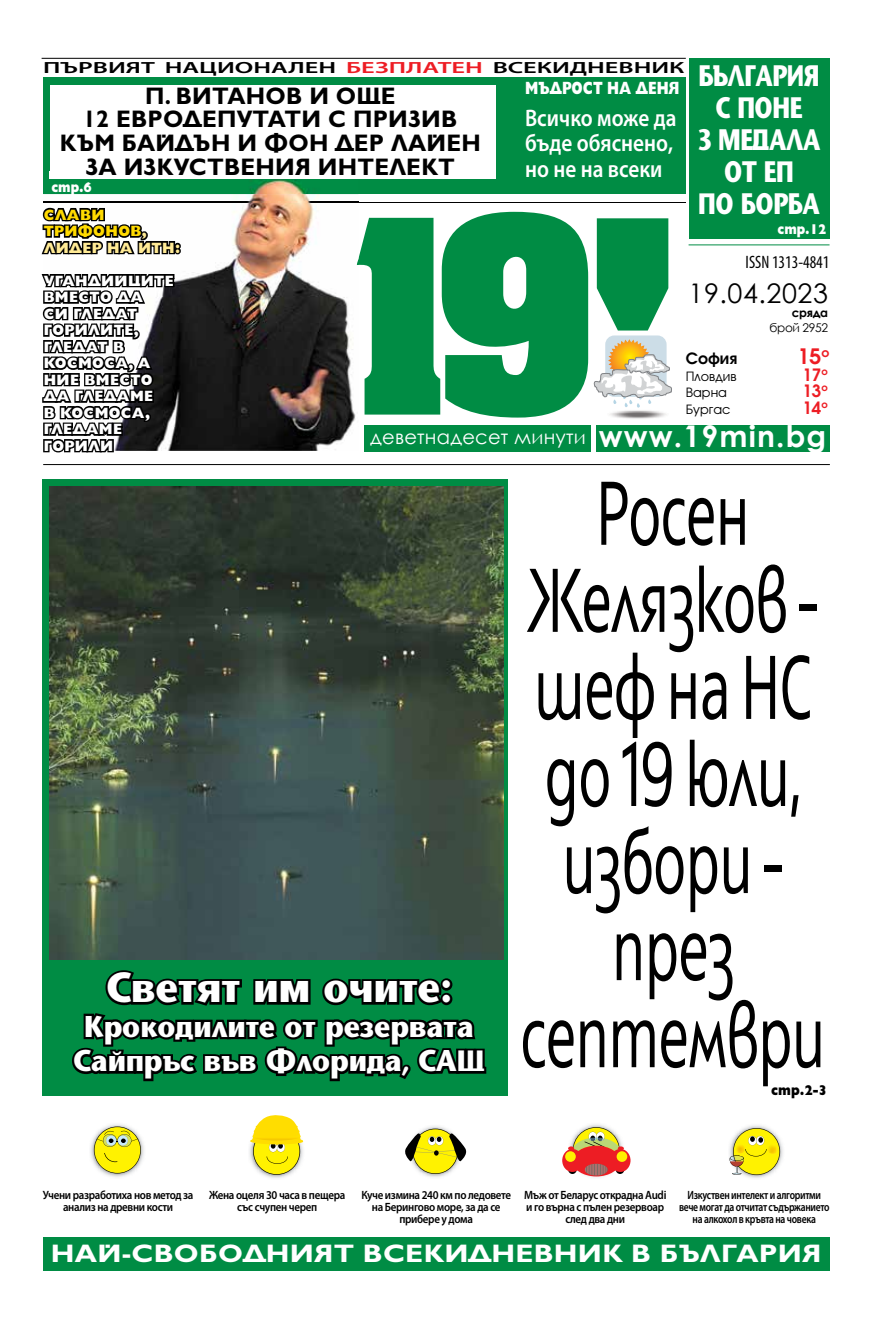
<style>
.page{position:relative;width:893px;height:1340px;background:#fff}
.page>*{position:absolute;margin:0;border:0;box-sizing:border-box;transform-origin:0 0}
.t1{font:90px/87px "Squad";letter-spacing:-.025em;color:#000;text-align:center;scale:.69 1}
.t2{font:42px "Stone Sans";color:#fff;scale:.94 1}
.t3{font:30px/34.5px "Stone Sans";color:#fff;text-align:center;scale:.94 1}
.t4{font:700 29.85px "Century Gothic";letter-spacing:.04em;color:#fff}
.t5{font:29.55px/31.8px "Stone Sans";letter-spacing:-.01em;color:#fff;text-align:center;scale:.79 1}
.t6{font:27px "Century Gothic";letter-spacing:.02em;color:#000}
.t7{font:700 25.5px "Gilt";letter-spacing:.01em;color:#fff;scale:1.12 1}
.t8{font:700 24px/23.7px "Gilt";letter-spacing:.01em;color:#000;text-align:center}
.t9{font:600 24px/25.5px "Myriad Pro";color:#fff;scale:.88 1}
.t10{font:700 22.35px "Avanti CYR";color:#ed1d24}
.t11{font:19.5px "Century Gothic";letter-spacing:.01em;color:#fff}
.t12{font:condensed 18px "Myriad Pro";color:#000;scale:.95 1}
.t13{font:800 17.85px "Gilt";color:#fff;scale:.76 1}
.t14{font:700 17.85px "Avanti CYR";color:#ed1d24}
.t15{font:700 16.35px "Avanti CYR";color:#000}
.t16{font:600 16.2px "Myriad Pro";color:#000;scale:1.63 1}
.t17{font:800 15px/16.5px "Gilt";letter-spacing:.03em;color:#fff;scale:.94 1}
.t18{font:800 15px/16.5px "Gilt";letter-spacing:.03em;color:#ffda00;scale:.94 1}
.t19{font:800 14.25px "Gilt";color:#fff;scale:.87 1}
.t20{font:800 14.25px "Gilt";color:#000;scale:.89 1}
.t21{font:13.35px "Avanti CYR";color:#000}
.t22{font:600 12px/12px "Myriad Pro";letter-spacing:-.03em;color:#000;text-align:center;scale:.91 1}
.t23{font:600 12px/12px "Myriad Pro";letter-spacing:-.03em;color:#000;text-align:center;scale:.8 1}
.t24{font:12px "Century Gothic";letter-spacing:-.03em;color:#000}
.t25{font:700 12px "Century Gothic";letter-spacing:-.03em;color:#000}
.s1{color:#ed1d24}
.s2{color:#ffea95}
</style>
<div class="page">
<svg style="left:597px;top:218px;width:71px;height:112px;background:#1b9858"></svg>
<div style="left:365px;top:425px;width:465px;height:27px;background:#008c44"></div>
<div style="left:591px;top:420px;width:5px;height:35px;background:#fff"></div>
<hr style="left:43px;top:202px;width:643px;height:1px;background:#000">
<hr style="left:43px;top:464px;width:787px;height:1px;background:#000">
<hr style="left:42px;top:58px;width:644px;height:1px;background:#000">
<hr style="left:689px;top:244px;width:140px;height:1px;background:#008c44">
<div style="left:43px;top:78px;width:643px;height:116px;background:#008c44"></div>
<div style="left:605px;top:335px;width:62px;height:62px;background:#ccdde7;border-radius:9px"></div>
<img style="left:609px;top:410px;width:58px;height:9px">
<img style="left:609px;top:339px;width:40px;height:15px">
<svg style="left:594px;top:354px;width:78px;height:54px"></svg>
<div style="left:50px;top:86px;width:446px;height:93px;background:#fff"></div>
<img style="left:729px;top:1125px;width:54px;height:53px">
<svg style="left:730px;top:1127px;width:50px;height:48px;background:#e4d947"></svg>
<img style="left:566px;top:1124px;width:60px;height:53px">
<svg style="left:572px;top:1145px;width:48px;height:31px"></svg>
<svg style="left:610px;top:1148px;width:20px;height:23px"></svg>
<svg style="left:562px;top:1148px;width:20px;height:23px"></svg>
<div style="left:565px;top:1151px;width:11px;height:10px;background:#fff200;border-radius:50%"></div>
<div style="left:617px;top:1151px;width:10px;height:10px;background:#fff200;border-radius:50%"></div>
<svg style="left:568px;top:1127px;width:56px;height:48px"></svg>
<img style="left:262px;top:1174px;width:29px;height:4px">
<svg style="left:249px;top:1115px;width:55px;height:59px"></svg>
<img style="left:422px;top:1126px;width:27px;height:51px">
<svg style="left:405px;top:1128px;width:61px;height:45px"></svg>
<div style="left:689px;top:58px;width:140px;height:180px;background:#008c44"></div>
<div style="left:43px;top:1236px;width:786px;height:34px;background:#008c44"></div>
<img style="left:43px;top:171px;width:315px;height:280px">
<img style="left:43px;top:202px;width:315px;height:1px">
<svg style="left:357px;top:212px;width:231px;height:205px"></svg>
<img style="left:50px;top:171px;width:308px;height:8px">
<svg style="left:41px;top:203px;width:136px;height:54px"></svg>
<div style="left:174px;top:248px;width:7px;height:6px;border:3px solid #000;border-radius:50%"></div>
<div style="left:174px;top:243px;width:7px;height:6px;border:3px solid #000;border-radius:50%"></div>
<svg style="left:41px;top:269px;width:135px;height:184px"></svg>
<div style="left:43px;top:479px;width:465px;height:616px;background:#008c44"></div>
<img style="left:49px;top:486px;width:455px;height:473px">
<svg style="left:72px;top:970px;width:415px;height:112px"></svg>
<img style="left:90px;top:1124px;width:54px;height:53px">
<svg style="left:94px;top:1126px;width:47px;height:47px;background:#e0db44"></svg>
<h3 class="t16" style="left:43px;top:57px;width:395px">ПЪРВИЯТ НАЦИОНАЛЕН <span class="s1">БЕЗПЛАТЕН</span> ВСЕКИДНЕВНИК</h3>
<h3 class="t5" style="left:697px;top:61px;width:157px">БЪЛГАРИЯ<br>С ПОНЕ<br>3 МЕДАЛА<br>ОТ ЕП<br>ПО БОРБА</h3>
<h3 class="t13" style="left:525px;top:78px;width:205px">МЪДРОСТ НА ДЕНЯ</h3>
<h3 class="t9" style="left:525px;top:104px;width:174px">Всичко може да бъде обяснено, но не на всеки</h3>
<h3 class="t8" style="left:60px;top:84px;width:422px">П. ВИТАНОВ И ОЩЕ<br>12 ЕВРОДЕПУТАТИ С ПРИЗИВ<br>КЪМ БАЙДЪН И ФОН ДЕР ЛАЙЕН<br>ЗА ИЗКУСТВЕНИЯ ИНТЕЛЕКТ</h3>
<p class="t19" style="left:51px;top:179px;width:48px">стр.6</p>
<p class="t18" style="left:44px;top:207px;width:147px">СЛАВИ<br>ТРИФОНОВ<span class="s2">,<br>ЛИДЕР НА ИТН:</span></p>
<p class="t17" style="left:44px;top:273px;width:140px">УГАНДИЙЦИТЕ<br>ВМЕСТО ДА<br>СИ ГЛЕДАТ<br>ГОРИЛИТЕ,<br>ГЛЕДАТ В<br>КОСМОСА, А<br>НИЕ ВМЕСТО<br>ДА ГЛЕДАМЕ<br>В КОСМОСА,<br>ГЛЕДАМЕ<br>ГОРИЛИ</p>
<p class="t19" style="left:778px;top:221px;width:58px">стр.12</p>
<h3 class="t12" style="left:746px;top:252px;width:90px">ISSN 1313-4841</h3>
<h3 class="t6" style="left:688px;top:274px;width:141px">19.04.2023</h3>
<p class="t25" style="left:792px;top:304px;width:38px">сряда</p>
<p class="t24" style="left:769px;top:319px;width:60px">брой 2952</p>
<h3 class="t15" style="left:686px;top:348px;width:53px">София</h3>
<h3 class="t10" style="left:797px;top:342px;width:33px">15<sup>о</sup></h3>
<p class="t21" style="left:686px;top:368px;width:52px">Пловдив</p>
<h3 class="t14" style="left:802px;top:363px;width:27px">17<sup>о</sup></h3>
<p class="t21" style="left:686px;top:385px;width:43px">Варна</p>
<h3 class="t14" style="left:802px;top:380px;width:27px">13<sup>о</sup></h3>
<p class="t21" style="left:686px;top:401px;width:46px">Бургас</p>
<h3 class="t14" style="left:802px;top:396px;width:27px">14<sup>о</sup></h3>
<h3 class="t4" style="left:599px;top:413px;width:229px">www.19min.bg</h3>
<h3 class="t11" style="left:370px;top:423px;width:217px">деветнадесет минути</h3>
<h2 class="t2" style="left:106px;top:963px;width:369px">Светят им очите:</h2>
<h3 class="t3" style="left:73px;top:1009px;width:439px">Крокодилите от резервата<br>Сайпръс във Флорида, САЩ</h3>
<h1 class="t1" style="left:520px;top:470px;width:445px">Росен<br>Желязков - шеф на НС до 19 юли, избори - през септември</h1>
<p class="t20" style="left:771px;top:1082px;width:64px">стр.2-3</p>
<p class="t22" style="left:43px;top:1188px;width:167px">Учени разработиха нов метод за анализ на древни кости</p>
<p class="t22" style="left:209px;top:1188px;width:151px">Жена оцеля 30 часа в пещера със счупен череп</p>
<p class="t22" style="left:361px;top:1188px;width:166px">Куче измина 240 км по ледовете на Берингово море, за да се прибере у дома</p>
<p class="t22" style="left:524px;top:1188px;width:158px">Мъж от Беларус открадна Audi и го върна с пълен резервоар след два дни</p>
<p class="t23" style="left:679px;top:1188px;width:190px">Изкуствен интелект и алгоритми вече могат да отчитат съдържанието на алкохол в кръвта на човека</p>
<h3 class="t7" style="left:51px;top:1238px;width:690px">НАЙ-СВОБОДНИЯТ ВСЕКИДНЕВНИК В БЪЛГАРИЯ</h3>
</div>
